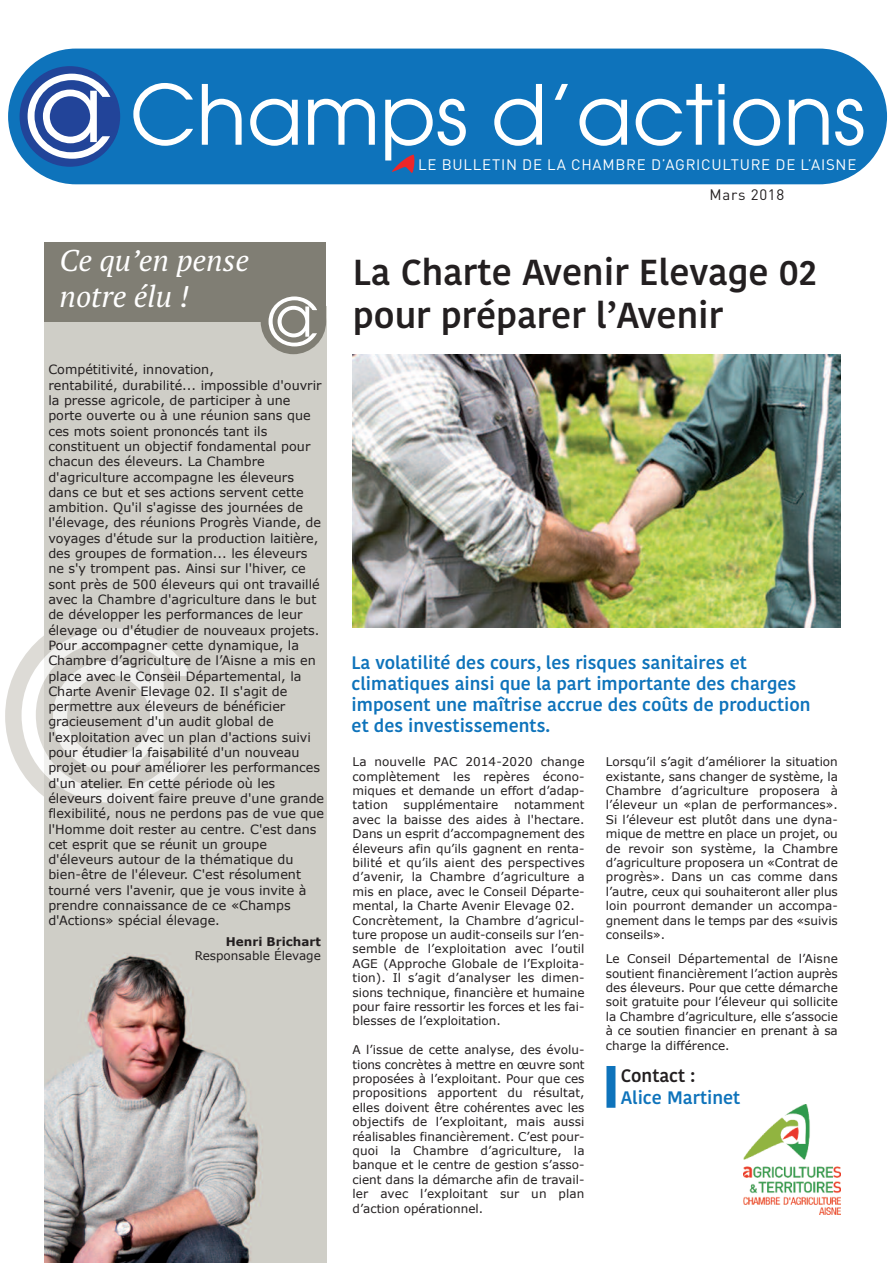
<style>
.page{position:relative;width:893px;height:1263px;background:#fff}
.page>*{position:absolute;margin:0;border:0;box-sizing:border-box;transform-origin:0 0}
.t1{font:168.75px "Avant Garde";color:#fff}
.t2{font:82.2px "Avant Garde";color:#fff}
.t3{font:600 36px/43.2px "Kohinoor Bangla";color:#231f20}
.t4{font:italic 30px/36px "PT Serif";color:#fff}
.t5{font:600 18px/21px "Kohinoor Bangla";color:#0e73bb}
.t6{font:600 18px "Kohinoor Bangla";color:#231f20}
.t7{font:15px "DIN Pro";letter-spacing:.05em;color:#fff}
.t8{font:15px "DIN Pro";letter-spacing:.05em;color:#231f20}
.t9{font:12.75px/15.3px "Verdana";color:#231f20}
.t10{font:12px/14.4px "Verdana";color:#231f20;text-align:justify}
.t11{font:700 12px "Verdana";color:#231f20}
</style>
<div class="page">
<div style="left:8px;top:49px;width:879px;height:135px;background:#0e73bb;border-radius:68px"></div>
<svg style="left:21px;top:67px;width:99px;height:99px"></svg>
<svg style="left:392px;top:154px;width:22px;height:19px"></svg>
<img style="left:743px;top:1104px;width:97px;height:111px">
<img style="left:45px;top:321px;width:281px;height:942px">
<div style="left:606px;top:1066px;width:9px;height:42px;background:#0e73bb"></div>
<div style="left:353px;top:349px;width:488px;height:279px;background:linear-gradient(to right,#fff,#fff)"></div>
<img style="left:353px;top:355px;width:488px;height:273px">
<div style="left:45px;top:242px;width:281px;height:79px;background:#807e74"></div>
<div style="left:261px;top:289px;width:65px;height:65px;background:#807e74;border-radius:50%"></div>
<svg style="left:264px;top:296px;width:59px;height:55px"></svg>
<svg style="left:7px;top:614px;width:204px;height:203px"></svg>
<h2 class="t2" style="left:130px;top:68px;width:737px">Champs d’actions</h2>
<p class="t7" style="left:418px;top:159px;width:440px">LE BULLETIN DE LA CHAMBRE D’AGRICULTURE DE L’AISNE</p>
<p class="t8" style="left:710px;top:189px;width:76px">Mars 2018</p>
<h1 class="t1" style="left:-13px;top:52px;width:655px">’actions</h1>
<h3 class="t4" style="left:59px;top:242px;width:191px">Ce qu’en pense notre élu !</h3>
<p class="t9" style="left:48px;top:362px;width:277px">Compétitivité, innovation,<br>rentabilité, durabilité... impossible d'ouvrir la presse agricole, de participer à une porte ouverte ou à une réunion sans que ces mots soient prononcés tant ils constituent un objectif fondamental pour chacun des éleveurs. La Chambre d'agriculture accompagne les éleveurs dans ce but et ses actions servent cette ambition. Qu'il s'agisse des journées de l'élevage, des réunions Progrès Viande, de voyages d'étude sur la production laitière, des groupes de formation... les éleveurs ne s'y trompent pas. Ainsi sur l'hiver, ce sont près de 500 éleveurs qui ont travaillé avec la Chambre d'agriculture dans le but de développer les performances de leur élevage ou d'étudier de nouveaux projets.<br>Pour accompagner cette dynamique, la Chambre d’agriculture de l’Aisne a mis en place avec le Conseil Départemental, la Charte Avenir Elevage 02. Il s'agit de permettre aux éleveurs de bénéficier gracieusement d'un audit global de l'exploitation avec un plan d'actions suivi pour étudier la faisabilité d'un nouveau projet ou pour améliorer les performances d'un atelier. En cette période où les éleveurs doivent faire preuve d'une grande flexibilité, nous ne perdons pas de vue que l'Homme doit rester au centre. C'est dans cet esprit que se réunit un groupe d'éleveurs autour de la thématique du bien-être de l'éleveur. C'est résolument tourné vers l'avenir, que je vous invite à prendre connaissance de ce «Champs d'Actions» spécial élevage.</p>
<p class="t11" style="left:226px;top:934px;width:97px">Henri Brichart</p>
<p class="t10" style="left:195px;top:948px;width:128px">Responsable Élevage</p>
<h3 class="t3" style="left:353px;top:253px;width:465px">La Charte Avenir Elevage 02 pour préparer l’Avenir</h3>
<h3 class="t5" style="left:352px;top:653px;width:460px">La volatilité des cours, les risques sanitaires et climatiques ainsi que la part importante des charges imposent une maîtrise accrue des coûts de production et des investissements.</h3>
<p class="t10" style="left:353px;top:754px;width:234px">La nouvelle PAC 2014-2020 change complètement les repères écono&shy;miques et demande un effort d’adap&shy;tation</p>
<p class="t10" style="left:404px;top:797px;width:96px">supplémentaire</p>
<p class="t10" style="left:353px;top:797px;width:234px;text-align:left;text-indent:161px">notamment avec la baisse des aides à l'hectare.<br>Dans un esprit d’accompagnement des éleveurs afin qu’ils gagnent en renta&shy;bilité et qu’ils aient des perspectives d’avenir, la Chambre d’agriculture a mis en place, avec le Conseil Départe&shy;mental, la Charte Avenir Elevage 02.<br>Concrètement, la Chambre d’agricul&shy;ture propose un audit-conseils sur l’en&shy;semble de l’exploitation avec l’outil AGE (Approche Globale de l’Exploita&shy;tion). Il s’agit d’analyser les dimen&shy;sions technique, financière et humaine pour faire ressortir les forces et les fai&shy;blesses de l’exploitation.</p>
<p class="t10" style="left:353px;top:1042px;width:234px">A l’issue de cette analyse, des évolu&shy;tions concrètes à mettre en œuvre sont proposées à l’exploitant. Pour que ces propositions apportent du résultat, elles doivent être cohérentes avec les objectifs de l’exploitant, mais aussi réalisables financièrement. C’est pour&shy;quoi la Chambre d’agriculture, la banque et le centre de gestion s’asso&shy;cient dans la démarche afin de travail&shy;ler avec l’exploitant sur un plan d’action opérationnel.</p>
<p class="t10" style="left:606px;top:754px;width:234px">Lorsqu’il s’agit d’améliorer la situation existante, sans changer de système, la Chambre d’agriculture proposera à l’éleveur un «plan de performances».<br>Si l’éleveur est plutôt dans une dyna&shy;mique de mettre en place un projet, ou de revoir son système, la Chambre d’agriculture proposera un «Contrat de progrès». Dans un cas comme dans l’autre, ceux qui souhaiteront aller plus loin pourront demander un accompa&shy;gnement dans le temps par des «suivis conseils».</p>
<p class="t10" style="left:606px;top:951px;width:234px">Le Conseil Départemental de l’Aisne soutient financièrement l’action auprès des éleveurs. Pour que cette démarche soit gratuite pour l’éleveur qui sollicite la Chambre d’agriculture, elle s’associe à ce soutien financier en prenant à sa charge la différence.</p>
<h3 class="t6" style="left:621px;top:1065px;width:76px">Contact :</h3>
<h3 class="t5" style="left:621px;top:1088px;width:121px">Alice Martinet</h3>
</div>
